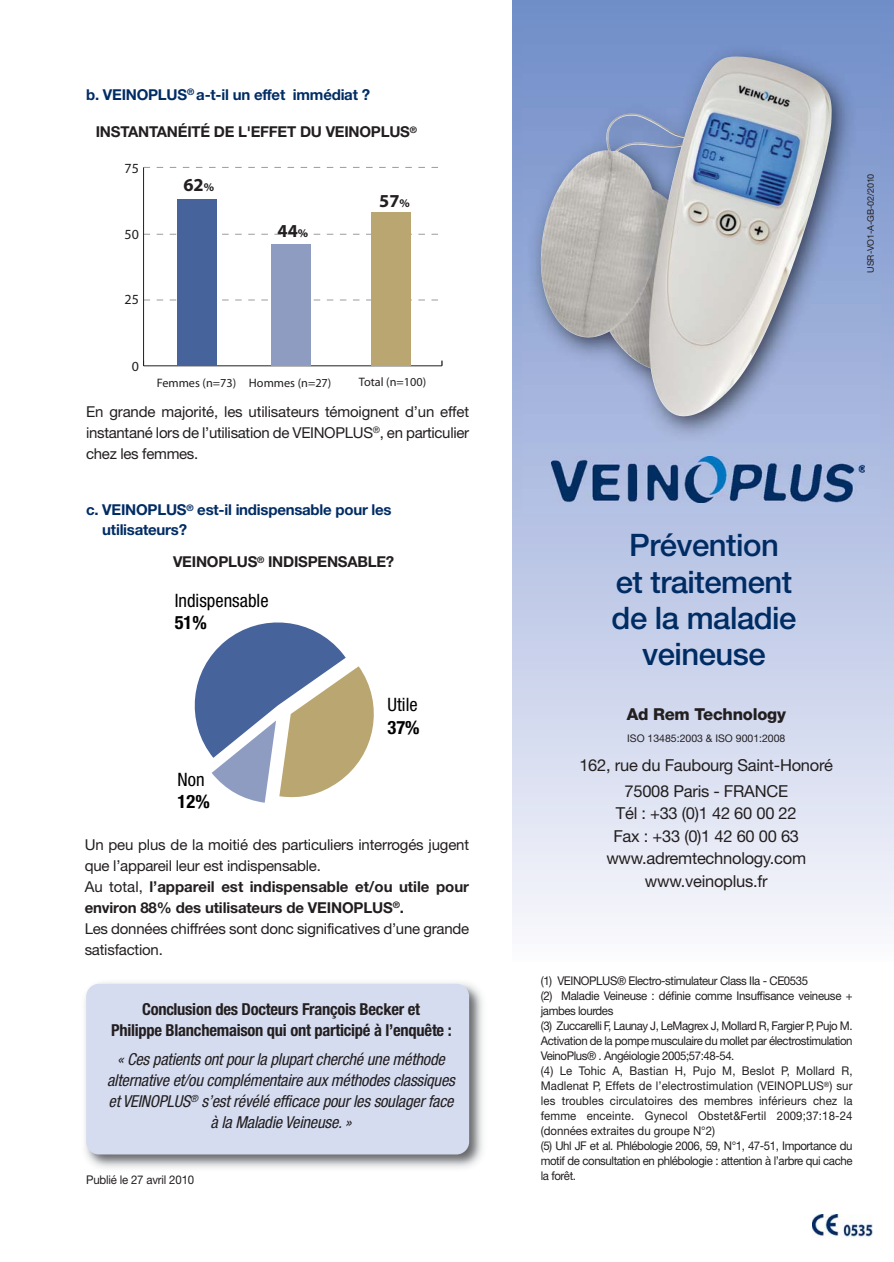
<style>
.page{position:relative;width:894px;height:1262px;background:#fff}
.page>*{position:absolute;margin:0;border:0;box-sizing:border-box;transform-origin:0 0}
.t1{font:500 31.05px/36.2px "Helvetica Neue";letter-spacing:-.015em;color:#002c64;text-align:center}
.t2{font:condensed 18.45px "Helvetica Neue";color:#000}
.t3{font:700 condensed 18.45px "Helvetica Neue";color:#000}
.t4{font:700 18.3px "Myriad Pro";color:#231f20}
.t5{font:italic condensed 16.5px/21px "Helvetica Neue";letter-spacing:-.015em;color:#231f20;text-align:center}
.t6{font:16.5px/22.5px "Helvetica Neue";letter-spacing:-.015em;color:#231f20;text-align:center}
.t7{font:700 condensed 16.5px/21px "Helvetica Neue";letter-spacing:-.015em;color:#231f20;text-align:center}
.t8{font:800 16.5px "Helvetica Neue";letter-spacing:-.015em;color:#231f20}
.t9{font:15px/21px "Helvetica Neue";letter-spacing:-.015em;color:#231f20;text-align:justify}
.t10{font:700 15px/19.5px "Helvetica Neue";letter-spacing:-.015em;color:#002c64}
.t11{font:700 15px "Helvetica Neue";letter-spacing:-.015em;color:#231f20}
.t12{font:13.95px "Myriad Pro";color:#231f20}
.t13{font:12.3px "Myriad Pro";color:#231f20}
.t14{font:12px/15px "Helvetica Neue";letter-spacing:-.035em;color:#231f20;scale:.95 1}
.t15{font:12px "Helvetica Neue";letter-spacing:-.015em;color:#231f20;scale:.95 1}
.t16{font:10.5px "Helvetica Neue";color:#231f20}
.t17{font:9px "Helvetica Neue";letter-spacing:-.015em;color:#231f20}
.s1{font-size:11.7px}
.s2{font-weight:700}
</style>
<div class="page">
<div style="left:513px;top:0;width:380px;height:961px;background:linear-gradient(to bottom,#6c89c7,#f7f6fc)"></div>
<svg style="left:144px;top:300px;width:294px;height:1px"></svg>
<svg style="left:144px;top:234px;width:294px;height:1px"></svg>
<svg style="left:144px;top:167px;width:294px;height:1px"></svg>
<hr style="left:143px;top:365px;width:299px;height:1px;background:#231f20">
<hr style="left:143px;top:167px;width:1px;height:199px;background:#231f20">
<div style="left:371px;top:212px;width:39px;height:154px;background:#b9a670"></div>
<div style="left:271px;top:244px;width:40px;height:122px;background:#8f9cc2"></div>
<div style="left:177px;top:199px;width:40px;height:167px;background:#47639b"></div>
<svg style="left:194px;top:622px;width:180px;height:180px"></svg>
<img style="left:812px;top:1214px;width:60px;height:24px">
<img style="left:522px;top:27px;width:358px;height:488px">
<img style="left:551px;top:456px;width:313px;height:46px">
<img style="left:616px;top:342px;width:34px;height:26px">
<img style="left:85px;top:983px;width:398px;height:185px">
<div style="left:86px;top:983px;width:383px;height:171px;background:#d5dcf0;border-radius:13px"></div>
<p class="t10" style="left:86px;top:86px;width:285px">b. VEINOPLUS<sup>®</sup> a-t-il un effet immédiat ?</p>
<p class="t11" style="left:96px;top:126px;width:322px">INSTANTANÉITÉ DE L'EFFET DU VEINOPLUS<sup>®</sup></p>
<p class="t12" style="left:124px;top:162px;width:16px">75</p>
<p class="t12" style="left:124px;top:228px;width:16px">50</p>
<p class="t12" style="left:124px;top:293px;width:16px">25</p>
<h3 class="t4" style="left:183px;top:174px;width:32px">62<span class="s1">%</span></h3>
<h3 class="t4" style="left:277px;top:220px;width:32px">44<span class="s1">%</span></h3>
<h3 class="t4" style="left:379px;top:190px;width:32px">57<span class="s1">%</span></h3>
<p class="t17" style="left:867px;top:272px;width:101px;rotate:-90deg">USR-VO1-A-GB-02/2010</p>
<p class="t12" style="left:132px;top:360px;width:9px">0</p>
<p class="t13" style="left:157px;top:378px;width:176px">Femmes (n=73) Hommes (n=27)</p>
<p class="t13" style="left:359px;top:377px;width:69px">Total (n=100)</p>
<p class="t9" style="left:86px;top:402px;width:384px">En grande majorité, les utilisateurs témoignent d’un effet instantané lors de l’utilisation de VEINOPLUS<sup>®</sup>, en particulier chez les femmes.</p>
<p class="t10" style="left:102px;top:501px;width:291px;text-indent:-16px">c. VEINOPLUS<sup>®</sup> est-il indispensable pour les utilisateurs?</p>
<p class="t11" style="left:173px;top:557px;width:223px">VEINOPLUS<sup>®</sup> INDISPENSABLE?</p>
<h2 class="t2" style="left:175px;top:593px;width:95px">Indispensable</h2>
<h2 class="t3" style="left:175px;top:616px;width:34px">51%</h2>
<h2 class="t2" style="left:177px;top:773px;width:29px">Non</h2>
<h2 class="t3" style="left:177px;top:795px;width:34px">12%</h2>
<h2 class="t2" style="left:387px;top:698px;width:32px">Utile</h2>
<h2 class="t3" style="left:387px;top:720px;width:34px">37%</h2>
<p class="t9" style="left:85px;top:835px;width:386px;text-align:left">Un peu plus de la moitié des particuliers interrogés jugent que l’appareil leur est indispensable.<br>Au total, <span class="s2">l’appareil est indispensable et/ou utile pour environ 88% des utilisateurs de VEINOPLUS</span><sup>®</sup><span class="s2">.<br></span>Les données chiffrées sont donc significatives d’une grande satisfaction.</p>
<h3 class="t7" style="left:111px;top:999px;width:342px">Conclusion des Docteurs François Becker et<br>Philippe Blanchemaison qui ont participé à l’enquête :</h3>
<h3 class="t5" style="left:107px;top:1049px;width:352px">« Ces patients ont pourla plupart cherché une méthode alternative et/ou complémentaire aux méthodes classiques et VEINOPLUS<sup>®</sup> s’est révélé efficace pourles soulagerface à la Maladie Veineuse.»</h3>
<h1 class="t1" style="left:611px;top:530px;width:186px">Prévention<br>et traitement de la maladie veineuse</h1>
<h3 class="t8" style="left:626px;top:708px;width:161px">Ad Rem Technology</h3>
<h3 class="t6" style="left:579px;top:754px;width:255px;line-height:25.5px">162, rue du Faubourg Saint-Honoré<br>75008 Paris - FRANCE</h3>
<h3 class="t6" style="left:606px;top:804px;width:201px">Tél : +33 (0)1 42 60 00 22<br>Fax : +33 (0)1 42 60 00 63 www.adremtechnology.com www.veinoplus.fr</h3>
<p class="t16" style="left:627px;top:734px;width:160px">ISO 13485:2003 &amp; ISO 9001:2008</p>
<p class="t14" style="left:540px;top:974px;width:329px">(1) VEINOPLUS® Electro-stimulateur Class IIa - CE0535<br>(2) Maladie Veineuse : définie comme Insuffisance veineuse + jambes lourdes<br>(3) Zuccarelli F, Launay J, LeMagrex J, Mollard R, Fargier P, Pujo M.<br>Activation de la pompe musculaire du mollet par électro stimulation VeinoPlus® . Angéiologie 2005;57:48-54.<br>(4) Le Tohic A, Bastian H, Pujo M, Beslot P, Mollard R, Madlenat P, Effets de l’electrostimulation (VEINOPLUS<sup>®</sup>) sur les troubles circulatoires des membres inférieurs chez la femme enceinte. Gynecol Obstet&amp;Fertil 2009;37:18-24 (données extraites du groupe N°2)<br>(5) Uhl JF et al. Phlébologie 2006, 59, N°1, 47-51, Importance du motif de consultation en phlébologie : attention à l’arbre qui cache</p>
<p class="t15" style="left:86px;top:1175px;width:115px">Publié le 27 avril 2010</p>
<p class="t14" style="left:540px;top:1169px;width:39px">la forêt.</p>
</div>
